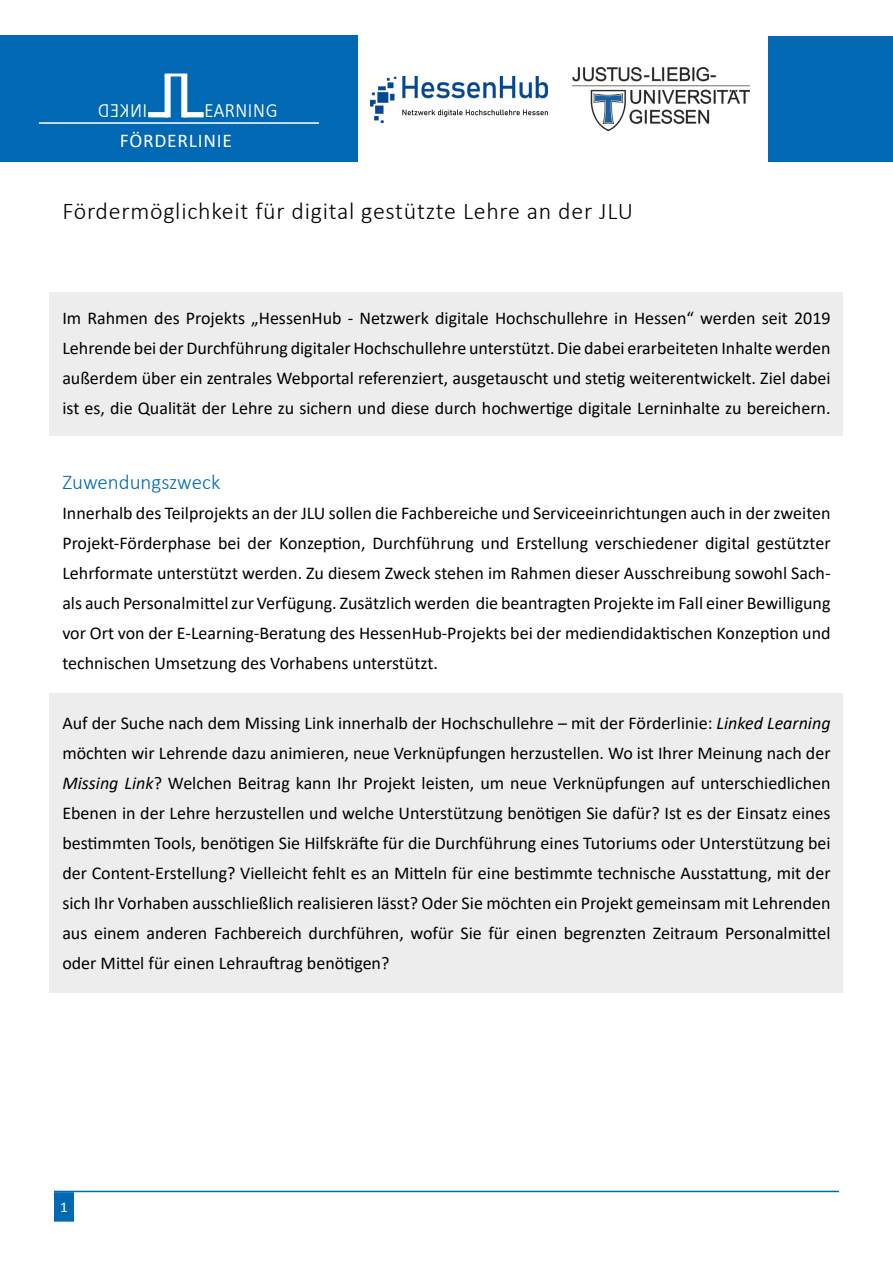
<style>
.page{position:relative;width:893px;height:1263px;background:#fff}
.page>*{position:absolute;margin:0;border:0;box-sizing:border-box;transform-origin:0 0}
.t1{font:300 24.75px "Calibri";color:#fff;scale:.91 1}
.t2{font:300 24px "Calibri";letter-spacing:.03em;color:#000}
.t3{font:300 21px "Calibri";color:#0168b3}
.t4{font:19.5px "Calibri";letter-spacing:.04em;color:#fff}
.t5{font:18px/30px "Calibri";color:#000;text-align:justify}
.t6{font:15px "Calibri";color:#fff}
.s1{font-style:italic}
</style>
<div class="page">
<hr style="left:54px;top:1191px;width:785px;height:1px;background:#0168b3">
<div style="left:54px;top:1192px;width:20px;height:29px;background:#0168b3"></div>
<div style="left:50px;top:292px;width:793px;height:144px;background:#ededed"></div>
<img style="left:573px;top:68px;width:177px;height:63px">
<img style="left:371px;top:76px;width:177px;height:46px">
<div style="left:50px;top:694px;width:793px;height:299px;background:#ededed"></div>
<div style="left:0;top:36px;width:358px;height:126px;background:#0168b3"></div>
<hr style="left:39px;top:122px;width:280px;height:2px;background:#fff">
<hr style="left:165px;top:74px;width:22px;height:3px;background:#fff">
<div style="left:165px;top:75px;width:6px;height:42px;background:#fff"></div>
<div style="left:181px;top:75px;width:6px;height:42px;background:#fff"></div>
<div style="left:148px;top:112px;width:20px;height:5px;background:#fff"></div>
<div style="left:184px;top:112px;width:20px;height:5px;background:#fff"></div>
<div style="left:768px;top:37px;width:125px;height:125px;background:#0168b3"></div>
<h1 class="t1" style="left:204px;top:94px;width:82px">earning</h1>
<p class="t4" style="left:120px;top:127px;width:114px">FÖRDERLINIE</p>
<h2 class="t2" style="left:62px;top:196px;width:572px">Fördermöglichkeit für digital gestützte Lehre an der JLU</h2>
<p class="t5" style="left:62px;top:303px;width:770px">Im Rahmen des Projekts „HessenHub - Netzwerk digitale Hochschullehre in Hessen“ werden seit 2019<br>Lehrende bei der Durchführung digitaler Hochschullehre unterstützt. Die dabei erarbeiteten Inhalte werden außerdem über ein zentrales Webportal referenziert, ausgetauscht und stetig weiterentwickelt. Ziel dabei ist es, die Qualität der Lehre zu sichern und diese durch hochwertige digitale Lerninhalte zu bereichern.</p>
<p class="t3" style="left:62px;top:469px;width:159px">Zuwendungszweck</p>
<p class="t5" style="left:62px;top:498px;width:770px">Innerhalb des Teilprojekts an der JLU sollen die Fachbereiche und Serviceeinrichtungen auch in der zweiten Projekt-Förderphase bei der Konzeption, Durchführung und Erstellung verschiedener digital gestützter Lehrformate unterstützt werden. Zu diesem Zweck stehen im Rahmen dieser Ausschreibung sowohl Sach&shy;als auch Personalmittel zur Verfügung. Zusätzlich werden die beantragten Projekte im Fall einer Bewilligung vor Ort von der E-Learning-Beratung des HessenHub-Projekts bei der mediendidaktischen Konzeption und technischen Umsetzung des Vorhabens unterstützt.</p>
<p class="t5" style="left:62px;top:708px;width:770px">Auf der Suche nach dem Missing Link innerhalb der Hochschullehre – mit der Förderlinie: <span class="s1">Linked Learning </span>möchten wir Lehrende dazu animieren, neue Verknüpfungen herzustellen. Wo ist Ihrer Meinung nach der <span class="s1">Missing Link</span>? Welchen Beitrag kann Ihr Projekt leisten, um neue Verknüpfungen auf unterschiedlichen Ebenen in der Lehre herzustellen und welche Unterstützung benötigen Sie dafür? Ist es der Einsatz eines bestimmten Tools, benötigen Sie Hilfskräfte für die Durchführung eines Tutoriums oder Unterstützung bei der Content-Erstellung? Vielleicht fehlt es an Mitteln für eine bestimmte technische Ausstattung, mit der sich Ihr Vorhaben ausschließlich realisieren lässt? Oder Sie möchten ein Projekt gemeinsam mit Lehrenden aus einem anderen Fachbereich durchführen, wofür Sie für einen begrenzten Zeitraum Personalmittel oder Mittel für einen Lehrauftrag benötigen?</p>
<p class="t6" style="left:60px;top:1197px;width:9px">1</p>
</div>
